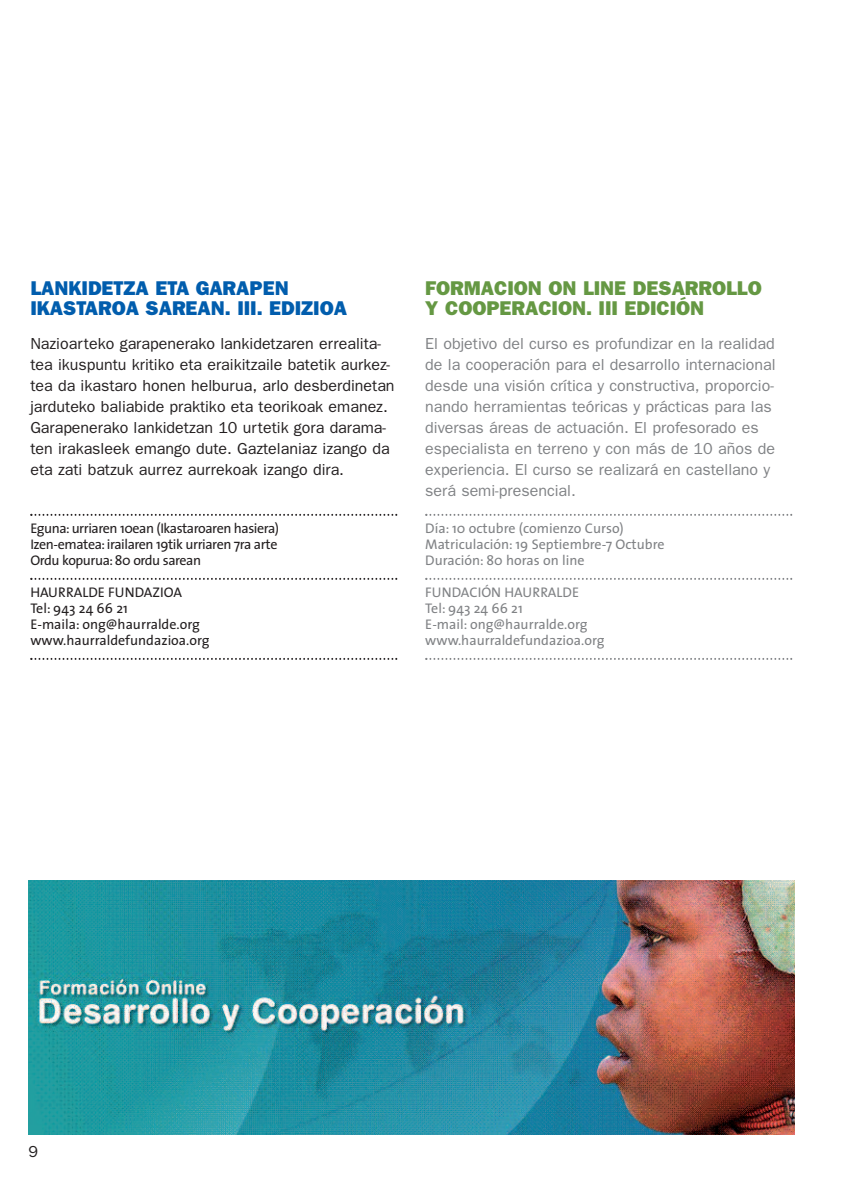
<style>
.page{position:relative;width:851px;height:1191px;background:#fff}
.page>*{position:absolute;margin:0;border:0;box-sizing:border-box;transform-origin:0 0}
.t1{font:800 20px/20px "Franklin Gothic";color:#659843}
.t2{font:800 20px/20px "Franklin Gothic";color:#015dad}
.t3{font:16px/21px "Franklin Gothic";color:#808285}
.t4{font:16px/21px "Franklin Gothic";color:#231f20}
.t5{font:14px/16px "The Sans";letter-spacing:-.005em;color:#231f20;text-align:justify}
.t6{font:14px/16px "The Sans";color:#808285}
</style>
<div class="page">
<svg style="left:30px;top:514px;width:367px;height:2px"></svg>
<svg style="left:30px;top:578px;width:367px;height:2px"></svg>
<svg style="left:30px;top:658px;width:367px;height:2px"></svg>
<svg style="left:425px;top:514px;width:367px;height:2px"></svg>
<svg style="left:425px;top:578px;width:367px;height:2px"></svg>
<svg style="left:425px;top:658px;width:367px;height:2px"></svg>
<img style="left:28px;top:880px;width:766px;height:254px">
<p class="t2" style="left:30px;top:278px;width:318px">LANKIDETZA ETA GARAPEN<br>IKASTAROA SAREAN. III. EDIZIOA</p>
<p class="t1" style="left:425px;top:278px;width:338px">FORMACION ON LINE DESARROLLO<br>Y COOPERACION. III EDICIÓN</p>
<p class="t4" style="left:30px;top:333px;width:366px">Nazioarteko garapenerako lankidetzaren errealita&shy;tea ikuspuntu kritiko eta eraikitzaile batetik aurkez&shy;tea da ikastaro honen helburua, arlo desberdinetan jarduteko baliabide praktiko eta teorikoak emanez.<br>Garapenerako lankidetzan 10 urtetik gora darama&shy;ten irakasleek emango dute. Gaztelaniaz izango da eta zati batzuk aurrez aurrekoak izango dira.</p>
<p class="t3" style="left:425px;top:333px;width:352px">El objetivo del curso es profundizar en la realidad de la cooperación para el desarrollo internacional desde una visión crítica y constructiva, proporcio&shy;nando herramientas teóricas y prácticas para las diversas áreas de actuación. El profesorado es especialista en terreno y con más de 10 años de experiencia. El curso se realizará en castellano y será semi-presencial.</p>
<p class="t6" style="left:425px;top:521px;width:241px">Día: 10 octubre (comienzo Curso)<br>Matriculación: 19 Septiembre-7 Octubre<br>Duración: 80 horas on line</p>
<p class="t6" style="left:425px;top:585px;width:181px">FUNDACIÓN HAURRALDE<br>Tel: 943 24 66 21<br>E-mail: ong@haurralde.org www.haurraldefundazioa.org</p>
<p class="t5" style="left:30px;top:521px;width:250px">Eguna: urriaren 10ean (Ikastaroaren hasiera)<br>Izen-ematea: irailaren 19tik urriaren 7ra arte Ordu kopurua: 80 ordu sarean</p>
<p class="t5" style="left:30px;top:585px;width:181px;text-align:left">HAURRALDE FUNDAZIOA<br>Tel: 943 24 66 21<br>E-maila: ong@haurralde.org www.haurraldefundazioa.org</p>
<p class="t4" style="left:28px;top:1140px;width:11px">9</p>
</div>
